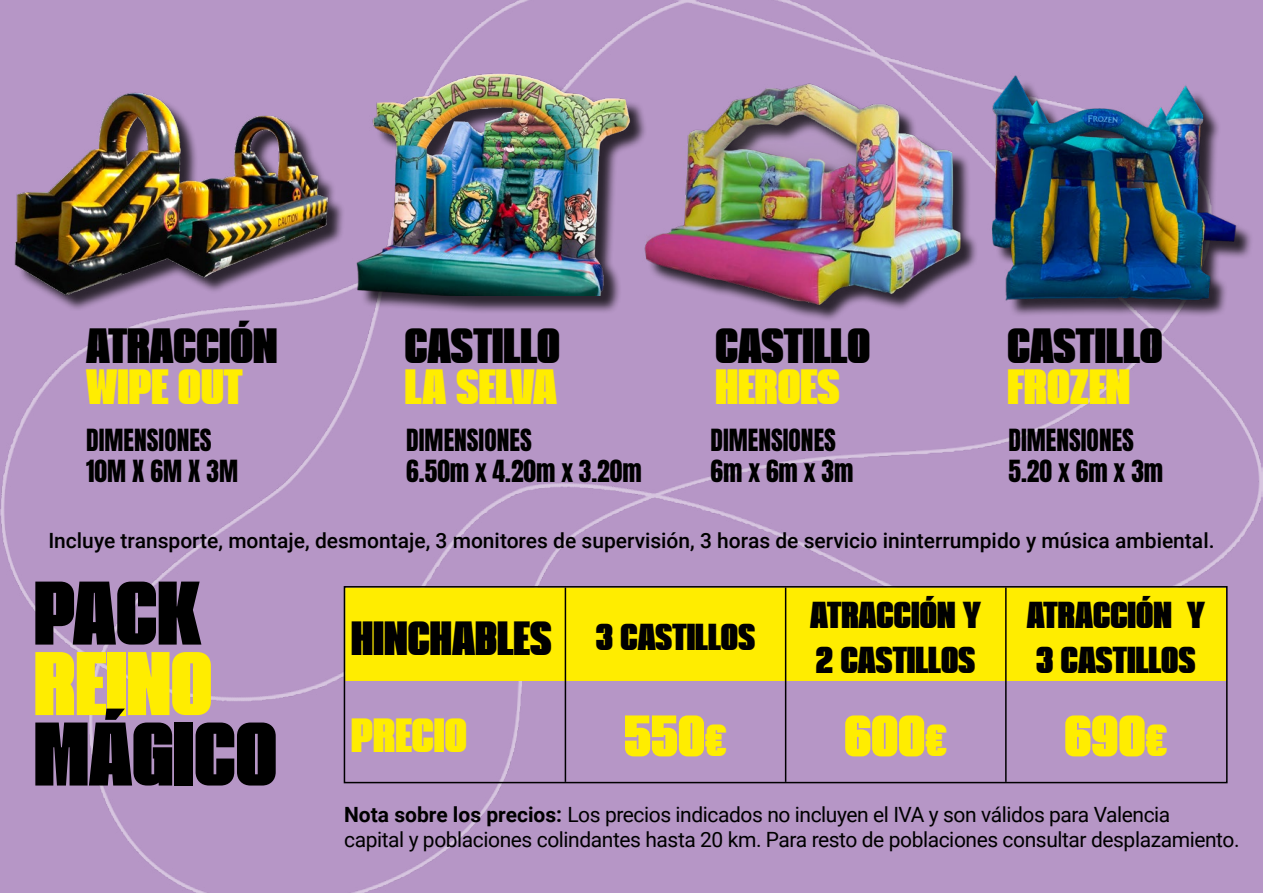
<style>
.page{position:relative;width:1263px;height:893px;background:#b696c6}
.page>*{position:absolute;margin:0;border:0;box-sizing:border-box;transform-origin:0 0}
.t1{font:90px "Memesique";color:#000}
.t2{font:90px "Memesique";color:#ffed00}
.t3{font:58.5px "Memesique";color:#ffed00}
.t4{font:49.5px "Memesique";color:#000}
.t5{font:49.5px "Memesique";color:#ffed00}
.t6{font:48px "Memesique";color:#000}
.t7{font:48px "Memesique";color:#ffed00}
.t8{font:37.5px/45px "Memesique";color:#000}
.t9{font:25.5px/30.6px "Anton";color:#000}
.t10{font:21px/25.2px "Roboto";letter-spacing:-.02em;color:#000}
.t11{font:500 21px "Roboto";color:#000}
.s1{font-size:37.5px}
.s2{font-size:45px}
.s3{font-weight:700}
</style>
<div class="page">
<img style="left:0;top:77px;width:360px;height:236px">
<div style="left:360px;top:77px;width:288px;height:237px;background:#000;opacity:.75"></div>
<img style="left:329px;top:50px;width:349px;height:246px">
<div style="left:647px;top:86px;width:331px;height:236px;background:#000;opacity:.75"></div>
<img style="left:638px;top:51px;width:323px;height:287px">
<div style="left:995px;top:79px;width:259px;height:238px;background:#b696c6"></div>
<img style="left:969px;top:51px;width:276px;height:287px">
<div style="left:347px;top:589px;width:877px;height:92px;background:#ffed00"></div>
<hr style="left:565px;top:587px;width:1px;height:94px;background:#000">
<hr style="left:785px;top:587px;width:1px;height:94px;background:#000">
<hr style="left:1005px;top:587px;width:1px;height:94px;background:#000">
<hr style="left:565px;top:681px;width:1px;height:101px;background:#000">
<hr style="left:785px;top:681px;width:1px;height:101px;background:#000">
<hr style="left:1005px;top:681px;width:1px;height:101px;background:#000">
<div style="left:344px;top:586px;width:883px;height:197px;border:2px solid #000"></div>
<h3 class="t4" style="left:86px;top:315px;width:193px">ATRACCIÓN</h3>
<h3 class="t5" style="left:86px;top:356px;width:158px">WIPE OUT</h3>
<h3 class="t4" style="left:405px;top:315px;width:157px">CASTILLO</h3>
<h3 class="t5" style="left:405px;top:356px;width:154px">LA SELVA</h3>
<h3 class="t4" style="left:715px;top:315px;width:156px">CASTILLO</h3>
<h3 class="t5" style="left:715px;top:356px;width:126px">HEROES</h3>
<h3 class="t4" style="left:1007px;top:315px;width:157px">CASTILLO</h3>
<h3 class="t5" style="left:1007px;top:356px;width:124px">FROZEN</h3>
<p class="t9" style="left:86px;top:427px;width:153px">DIMENSIONES<br>10M X 6M X 3M</p>
<p class="t9" style="left:406px;top:427px;width:237px">DIMENSIONES<br>6.50m x 4.20m x 3.20m</p>
<p class="t9" style="left:710px;top:427px;width:145px">DIMENSIONES<br>6m x 6m x 3m</p>
<p class="t9" style="left:1008px;top:427px;width:156px">DIMENSIONES<br>5.20 x 6m x 3m</p>
<p class="t11" style="left:48px;top:526px;width:1168px">Incluye transporte, montaje, desmontaje, 3 monitores de supervisión, 3 horas de servicio ininterrumpido y música ambiental.</p>
<h1 class="t1" style="left:34px;top:557px;width:169px">PACK</h1>
<h1 class="t2" style="left:34px;top:628px;width:180px">REINO</h1>
<h1 class="t1" style="left:34px;top:698px;width:244px">MÁGICO</h1>
<h3 class="t6" style="left:351px;top:608px;width:406px">HINCHABLES <span class="s1">3 CASTILLOS</span></h3>
<h3 class="t8" style="left:810px;top:592px;width:172px">ATRACCIÓN Y<br>2 CASTILLOS</h3>
<h3 class="t8" style="left:1027px;top:592px;width:180px">ATRACCIÓN Y<br>3 CASTILLOS</h3>
<h3 class="t7" style="left:351px;top:705px;width:117px">PRECIO</h3>
<h2 class="t3" style="left:624px;top:700px;width:104px">550<span class="s2">€</span></h2>
<h2 class="t3" style="left:844px;top:700px;width:104px">600<span class="s2">€</span></h2>
<h2 class="t3" style="left:1064px;top:700px;width:105px">690<span class="s2">€</span></h2>
<p class="t10" style="left:344px;top:801px;width:897px"><span class="s3">Nota sobre los precios:</span> Los precios indicados no incluyen el IVA y son válidos para Valencia<br>capital y poblaciones colindantes hasta 20 km. Para resto de poblaciones consultar desplazamiento.</p>
</div>
